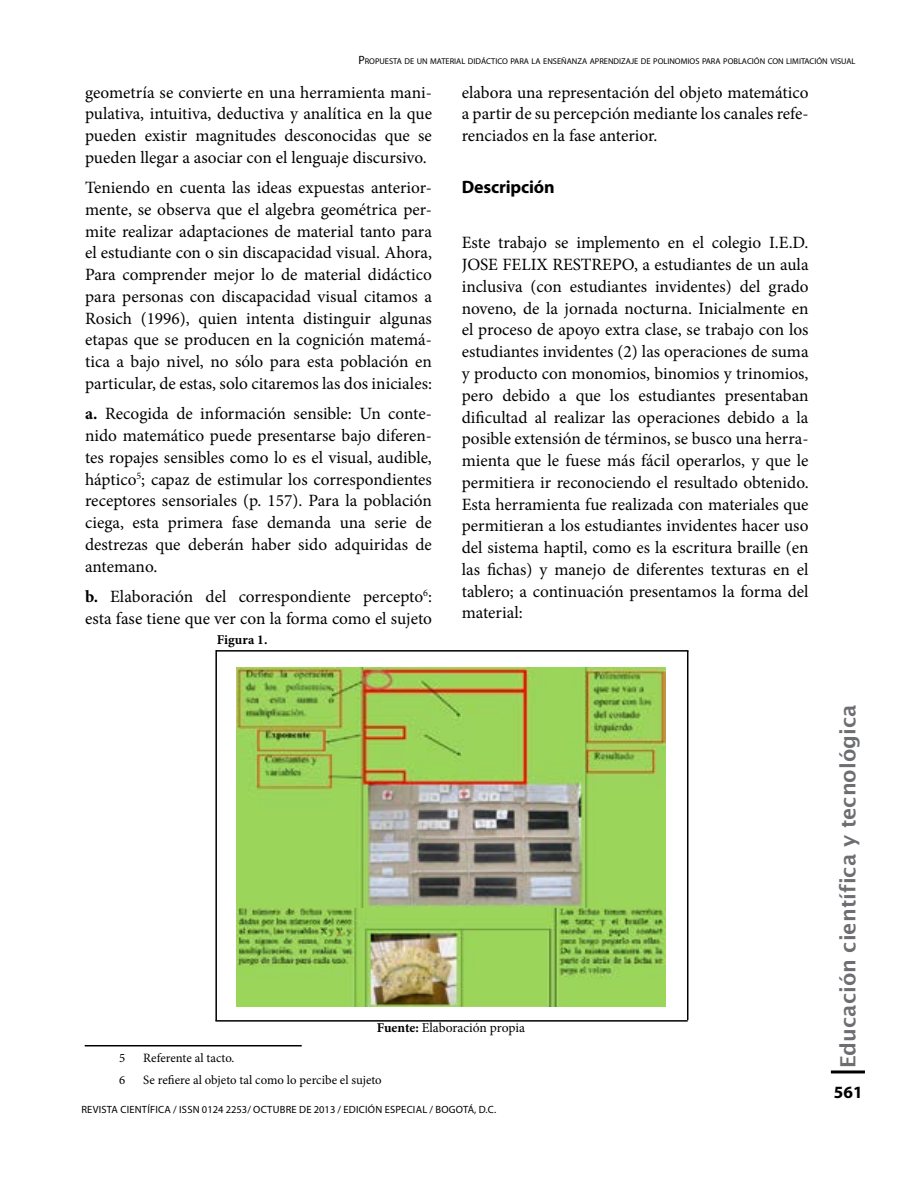
<style>
.page{position:relative;width:915px;height:1191px;background:#fff}
.page>*{position:absolute;margin:0;border:0;box-sizing:border-box;transform-origin:0 0}
.t1{font:600 21px "Lucida Sans";color:#6d6e71}
.t2{font:700 18px "Myriad Pro";letter-spacing:-.01em;color:#000}
.t3{font:17.25px/21.8px "Minion Pro";color:#000;text-align:justify}
.t4{font:700 17.25px "Myriad Pro";color:#000}
.t5{font:13.5px "Minion Pro";color:#000}
.t6{font:700 13.5px "Minion Pro";color:#000}
.t7{font:12.75px "Minion Pro";color:#000}
.t8{font:10.5px "Myriad Pro";letter-spacing:.02em;color:#000}
.t9{font:8.4px "Myriad Pro";color:#000}
.s1{font-size:12px}
.s2{font-weight:700}
</style>
<div class="page">
<div style="left:830px;top:1070px;width:34px;height:3px;border:2px solid #000"></div>
<hr style="left:85px;top:1045px;width:216px;height:1px;background:#000">
<img style="left:236px;top:668px;width:429px;height:338px">
<hr style="left:216px;top:650px;width:472px;height:1px;background:#000">
<hr style="left:215px;top:650px;width:2px;height:370px;background:#000">
<hr style="left:215px;top:1020px;width:472px;height:1px;background:#000">
<hr style="left:686px;top:651px;width:2px;height:369px;background:#000">
<p class="t9" style="left:358px;top:56px;width:498px"><span class="s1">P</span>ROPUESTA DE UN MATERIAL DIDÁCTICO PARA LA ENSEÑANZA APRENDIZAJE DE POLINOMIOS PARA POBLACIÓN CON LIMITACIÓN VISUAL</p>
<p class="t3" style="left:85px;top:81px;width:348px">geometría se convierte en una herramienta mani&shy;pulativa, intuitiva, deductiva y analítica en la que pueden existir magnitudes desconocidas que se pueden llegar a asociar con el lenguaje discursivo.</p>
<p class="t3" style="left:85px;top:177px;width:348px">Teniendo en cuenta las ideas expuestas anterior&shy;mente, se observa que el algebra geométrica per&shy;mite realizar adaptaciones de material tanto para el estudiante con o sin discapacidad visual. Ahora, Para comprender mejor lo de material didáctico para personas con discapacidad visual citamos a Rosich (1996), quien intenta distinguir algunas etapas que se producen en la cognición matemá&shy;tica a bajo nivel, no sólo para esta población en particular, de estas, solo citaremos las dos iniciales:</p>
<p class="t3" style="left:85px;top:403px;width:348px"><span class="s2">a.</span> Recogida de información sensible: Un conte&shy;nido matemático puede presentarse bajo diferen&shy;tes ropajes sensibles como lo es el visual, audible, háptico<sup>5</sup>; capaz de estimular los correspondientes receptores sensoriales (p. 157). Para la población ciega, esta primera fase demanda una serie de destrezas que deberán haber sido adquiridas de antemano.</p>
<p class="t3" style="left:85px;top:585px;width:348px"><span class="s2">b.</span> Elaboración del correspondiente percepto<sup>6</sup>: esta fase tiene que ver con la forma como el sujeto</p>
<p class="t3" style="left:461px;top:81px;width:348px">elabora una representación del objeto matemático a partir de su percepción mediante los canales refe&shy;renciados en la fase anterior.</p>
<p class="t2" style="left:461px;top:175px;width:94px">Descripción</p>
<p class="t3" style="left:461px;top:232px;width:348px">Este trabajo se implemento en el colegio I.E.D.<br>JOSE FELIX RESTREPO, a estudiantes de un aula inclusiva (con estudiantes invidentes) del grado noveno, de la jornada nocturna. Inicialmente en el proceso de apoyo extra clase, se trabajo con los estudiantes invidentes (2) las operaciones de suma y producto con monomios, binomios y trinomios, pero debido a que los estudiantes presentaban dificultad al realizar las operaciones debido a la posible extensión de términos, se busco una herra&shy;mienta que le fuese más fácil operarlos, y que le permitiera ir reconociendo el resultado obtenido.<br>Esta herramienta fue realizada con materiales que permitieran a los estudiantes invidentes hacer uso del sistema haptil, como es la escritura braille (en las fichas) y manejo de diferentes texturas en el tablero; a continuación presentamos la forma del material:</p>
<p class="t6" style="left:217px;top:630px;width:52px">Figura 1.</p>
<p class="t5" style="left:377px;top:1018px;width:149px"><span class="s2">Fuente:</span> Elaboración propia</p>
<p class="t7" style="left:119px;top:1049px;width:8px">5</p>
<p class="t7" style="left:143px;top:1049px;width:92px">Referente al tacto.</p>
<p class="t7" style="left:119px;top:1071px;width:8px">6</p>
<p class="t7" style="left:143px;top:1071px;width:240px">Se refiere al objeto tal como lo percibe el sujeto</p>
<p class="t8" style="left:81px;top:1102px;width:416px">REVISTA CIENTÍFICA / ISSN 0124 2253/ OCTUBRE DE 2013 / EDICIÓN ESPECIAL / BOGOTÁ, D.C.</p>
<p class="t1" style="left:834px;top:1068px;width:365px;rotate:-90deg">Educación científica y tecnológica</p>
<p class="t4" style="left:833px;top:1081px;width:30px">561</p>
</div>
